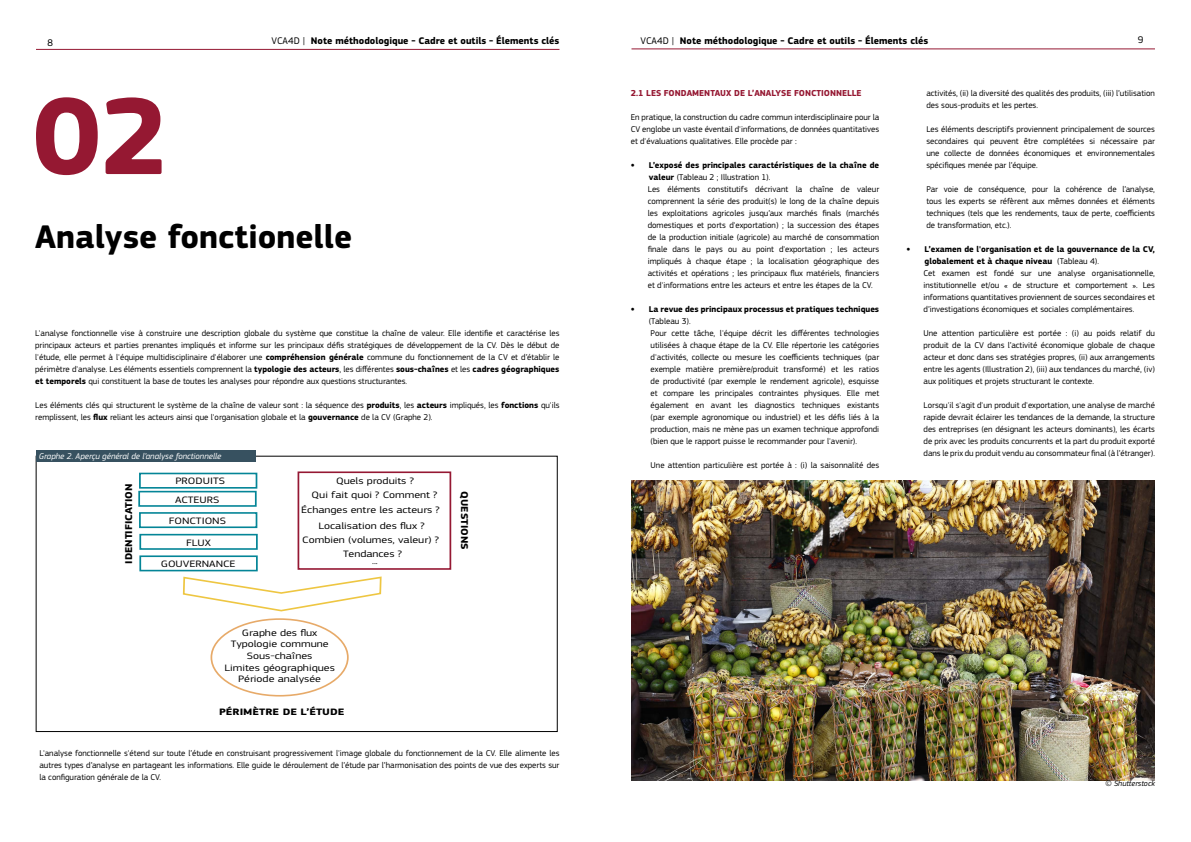
<style>
.page{position:relative;width:1191px;height:842px;background:#fff}
.page>*{position:absolute;margin:0;border:0;box-sizing:border-box;transform-origin:0 0}
.t1{font:700 34px "EC Square Sans Pro";color:#000}
.t2{font:700 10.3px "EC Square Sans Pro";color:#000;scale:1.08 1}
.t3{font:700 10px "EC Square Sans Pro";color:#000}
.t4{font:10px "EC Square Sans Pro";color:#000}
.t5{font:9.7px/11.6px "EC Square Sans Pro";color:#000;text-align:center;scale:1.23 1}
.t6{font:700 9.7px "EC Square Sans Pro";color:#000;scale:1.23 1}
.t7{font:9.7px "EC Square Sans Pro";color:#000;scale:1.08 1}
.t8{font:700 9px "EC Square Sans Pro";color:#951832}
.t9{font:8.7px/12px "EC Square Sans Pro";color:#000;text-align:justify}
.t10{font:italic 8.7px "EC Square Sans Pro";color:#fff}
.t11{font:italic 8px "EC Square Sans Pro";color:#000}
.s1{font-weight:400}
.s2{font-weight:700}
.s3{font-weight:700;font-size:10px}
</style>
<div class="page">
<hr style="left:36px;top:49px;width:523px;height:1px;background:#951832">
<hr style="left:631px;top:48px;width:524px;height:1px;background:#951832">
<svg style="left:36px;top:97px;width:126px;height:78px"></svg>
<div style="left:139px;top:473px;width:118px;height:16px;border:2px solid #048597"></div>
<div style="left:138px;top:491px;width:119px;height:16px;border:2px solid #048597"></div>
<div style="left:139px;top:512px;width:118px;height:16px;border:2px solid #048597"></div>
<div style="left:139px;top:534px;width:119px;height:16px;border:2px solid #048597"></div>
<div style="left:139px;top:555px;width:119px;height:16px;border:2px solid #048597"></div>
<div style="left:210px;top:618px;width:139px;height:78px;border:2px solid #e7aa69;border-radius:50%"></div>
<svg style="left:182px;top:576px;width:200px;height:36px"></svg>
<div style="left:297px;top:471px;width:154px;height:99px;border:2px solid #951833"></div>
<img style="left:631px;top:480px;width:524px;height:300px">
<div style="left:36px;top:450px;width:219px;height:12px;background:#375160"></div>
<p class="t4" style="left:48px;top:37px;width:7px">8</p>
<p class="t3" style="left:271px;top:34px;width:289px"><span class="s1">VCA4D |</span> Note méthodologique - Cadre et outils - Élements clés</p>
<p class="t3" style="left:640px;top:34px;width:289px"><span class="s1">VCA4D |</span> Note méthodologique - Cadre et outils - Élements clés</p>
<p class="t4" style="left:1137px;top:34px;width:7px">9</p>
<h1 class="t1" style="left:35px;top:216px;width:318px">Analyse fonctionelle</h1>
<p class="t9" style="left:35px;top:327px;width:526px">L'analyse fonctionnelle vise à construire une description globale du système que constitue la chaîne de valeur. Elle identifie et caractérise les principaux acteurs et parties prenantes impliqués et informe sur les principaux défis stratégiques de développement de la CV. Dès le début de l'étude, elle permet à l'équipe multidisciplinaire d'élaborer une <span class="s2">compréhension générale</span> commune du fonctionnement de la CV et d’établir le périmètre d'analyse. Les éléments essentiels comprennent la <span class="s2">typologie des acteurs</span>, les différentes <span class="s2">sous-chaînes</span> et les <span class="s2">cadres géographiques et temporels</span> qui constituent la base de toutes les analyses pour répondre aux questions structurantes.</p>
<p class="t9" style="left:35px;top:399px;width:526px">Les éléments clés qui structurent le système de la chaîne de valeur sont : la séquence des <span class="s2">produits</span>, les <span class="s2">acteurs</span> impliqués, les <span class="s2">fonctions</span> qu'ils remplissent, les <span class="s2">flux</span> reliant les acteurs ainsi que l'organisation globale et la <span class="s2">gouvernance</span> de la CV (Graphe 2).</p>
<p class="t10" style="left:39px;top:451px;width:184px">Graphe 2. Aperçu général de l’analyse fonctionnelle</p>
<p class="t2" style="left:123px;top:564px;width:76px;rotate:-90deg">IDENTIFICATION</p>
<p class="t5" style="left:175px;top:475px;width:42px">PRODUITS</p>
<p class="t5" style="left:169px;top:490px;width:48px;line-height:20.4px">ACTEURS<br>FONCTIONS</p>
<p class="t5" style="left:161px;top:532px;width:62px;line-height:21px">FLUX<br>GOUVERNANCE</p>
<p class="t5" style="left:336px;top:475px;width:65px">Quels produits ?</p>
<p class="t5" style="left:312px;top:489px;width:104px">Qui fait quoi ? Comment ?</p>
<p class="t5" style="left:301px;top:504px;width:114px">Échanges entre les acteurs ?</p>
<p class="t5" style="left:318px;top:520px;width:88px">Localisation des flux ?</p>
<p class="t5" style="left:302px;top:533px;width:113px;line-height:13.8px">Combien (volumes, valeur) ?<br>Tendances ?</p>
<p class="t7" style="left:372px;top:555px;width:7px">...</p>
<p class="t2" style="left:471px;top:491px;width:56px;rotate:90deg">QUESTIONS</p>
<p class="t5" style="left:224px;top:627px;width:91px">Graphe des flux<br>Typologie commune<br>Sous-chaînes<br>Limites géographiques<br>Période analysée</p>
<p class="t6" style="left:219px;top:706px;width:103px">PÉRIMÈTRE DE L’ÉTUDE</p>
<p class="t9" style="left:39px;top:747px;width:521px">L'analyse fonctionnelle s'étend sur toute l’étude en construisant progressivement l'image globale du fonctionnement de la CV. Elle alimente les autres types d’analyse en partageant les informations. Elle guide le déroulement de l’étude par l’harmonisation des points de vue des experts sur la configuration générale de la CV.</p>
<p class="t8" style="left:631px;top:88px;width:232px">2.1 LES FONDAMENTAUX DE L’ANALYSE FONCTIONNELLE</p>
<p class="t9" style="left:631px;top:111px;width:250px">En pratique, la construction du cadre commun interdisciplinaire pour la CV englobe un vaste éventail d'informations, de données quantitatives et d'évaluations qualitatives. Elle procède par :</p>
<p class="t9" style="left:648px;top:159px;width:233px;text-align:left;text-indent:-17px"><span class="s3">•</span> <span class="s2">L’exposé des principales caractéristiques de la chaîne de valeur</span> (Tableau 2 ; Illustration 1).<br>Les éléments constitutifs décrivant la chaîne de valeur comprennent la série des produit(s) le long de la chaîne depuis les exploitations agricoles jusqu’aux marchés finals (marchés domestiques et ports d'exportation) ; la succession des étapes de la production initiale (agricole) au marché de consommation finale dans le pays ou au point d'exportation ; les acteurs impliqués à chaque étape ; la localisation géographique des activités et opérations ; les principaux flux matériels, financiers et d'informations entre les acteurs et entre les étapes de la CV.</p>
<p class="t9" style="left:649px;top:303px;width:232px;text-align:left;text-indent:-18px"><span class="s3">•</span> <span class="s2">La revue des principaux processus et pratiques techniques </span>(Tableau 3).<br>Pour cette tâche, l'équipe décrit les différentes technologies utilisées à chaque étape de la CV. Elle répertorie les catégories d'activités, collecte ou mesure les coefficients techniques (par exemple matière première/produit transformé) et les ratios de productivité (par exemple le rendement agricole), esquisse et compare les principales contraintes physiques. Elle met également en avant les diagnostics techniques existants (par exemple agronomique ou industriel) et les défis liés à la production, mais ne mène pas un examen technique approfondi (bien que le rapport puisse le recommander pour l'avenir).</p>
<p class="t9" style="left:650px;top:459px;width:230px">Une attention particulière est portée à : (i) la saisonnalité des</p>
<p class="t9" style="left:926px;top:87px;width:230px">activités, (ii) la diversité des qualités des produits, (iii) l’utilisation des sous-produits et les pertes.</p>
<p class="t9" style="left:926px;top:123px;width:230px">Les éléments descriptifs proviennent principalement de sources secondaires qui peuvent être complétées si nécessaire par une collecte de données économiques et environnementales spécifiques menée par l’équipe.</p>
<p class="t9" style="left:926px;top:183px;width:230px">Par voie de conséquence, pour la cohérence de l’analyse, tous les experts se réfèrent aux mêmes données et éléments techniques (tels que les rendements, taux de perte, coefficients de transformation, etc.).</p>
<p class="t9" style="left:923px;top:243px;width:233px;text-align:left;text-indent:-17px"><span class="s3">•</span> <span class="s2">L’examen de l'organisation et de la gouvernance de la CV, globalement et à chaque niveau</span> (Tableau 4).<br>Cet examen est fondé sur une analyse organisationnelle, institutionnelle et/ou « de structure et comportement ». Les informations quantitatives proviennent de sources secondaires et d’investigations économiques et sociales complémentaires.</p>
<p class="t9" style="left:923px;top:327px;width:233px">Une attention particulière est portée : (i) au poids relatif du produit de la CV dans l’activité économique globale de chaque acteur et donc dans ses stratégies propres, (ii) aux arrangements entre les agents (Illustration 2), (iii) aux tendances du marché, (iv) aux politiques et projets structurant le contexte.</p>
<p class="t9" style="left:923px;top:399px;width:233px">Lorsqu'il s'agit d'un produit d'exportation, une analyse de marché rapide devrait éclairer les tendances de la demande, la structure des entreprises (en désignant les acteurs dominants), les écarts de prix avec les produits concurrents et la part du produit exporté dans le prix du produit vendu au consommateur final (à l’étranger).</p>
<p class="t11" style="left:1105px;top:779px;width:51px">© Shutterstock</p>
</div>
